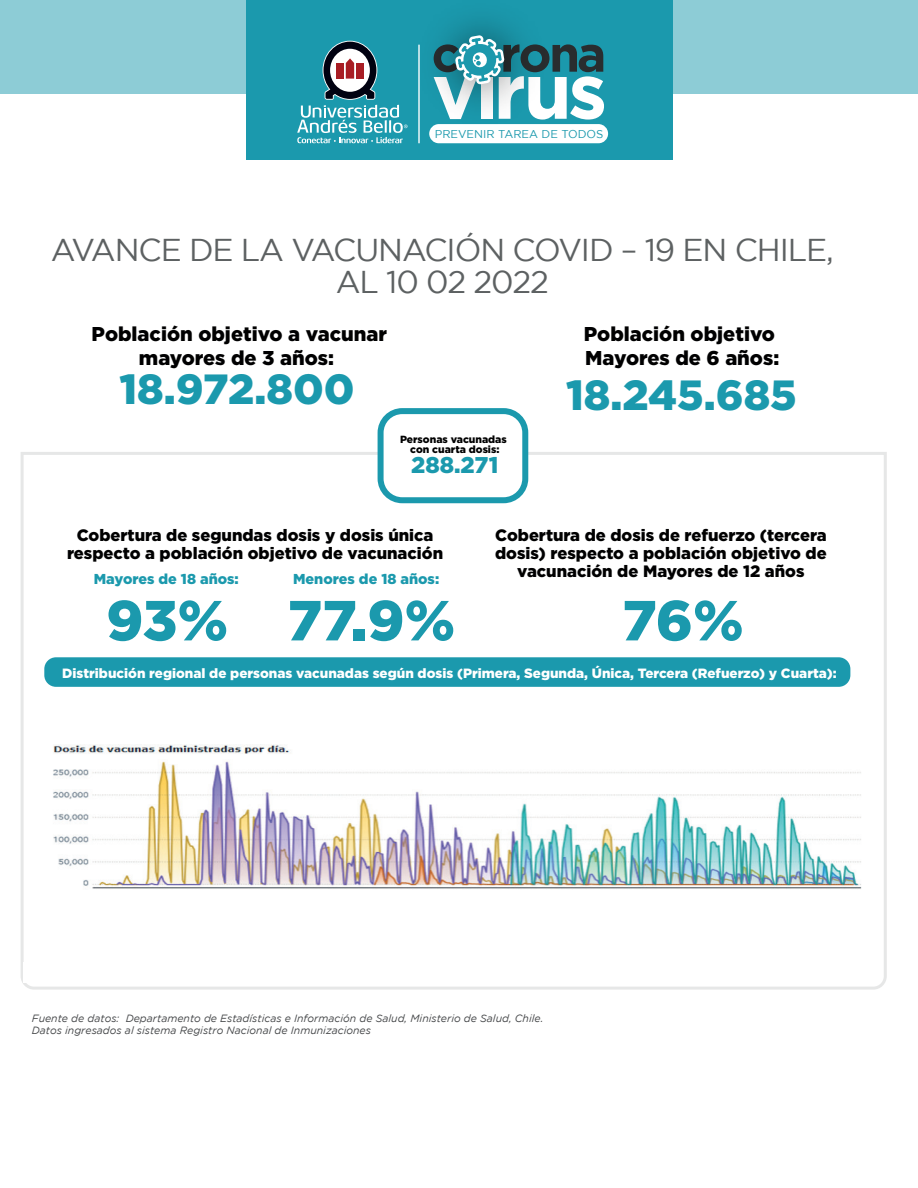
<style>
.page{position:relative;width:918px;height:1188px;background:#fff}
.page>*{position:absolute;margin:0;border:0;box-sizing:border-box;transform-origin:0 0}
.t1{font:900 56.4px "Gotham";color:#1b99ad}
.t2{font:900 42.15px "Gotham";color:#1b99ad}
.t3{font:31.5px/31.5px "Gotham";letter-spacing:-.035em;color:#5d6162;text-align:center}
.t4{font:900 22.8px "Gotham";color:#1b99ad}
.t5{font:900 19.95px/24px "Gotham";color:#000001;text-align:center}
.t6{font:900 16.5px/18px "Gotham";color:#000001;text-align:center}
.t7{font:900 14.4px "Gotham";color:#1b99ad}
.t8{font:900 13.5px "Gotham";color:#fff}
.t9{font:11.4px "Gotham";color:#1b99ad}
.t10{font:italic 10.5px/12.6px "Gotham";color:#454749}
.t11{font:900 10.35px/9.9px "Gotham";color:#000001;text-align:center}
</style>
<div class="page">
<svg style="left:21px;top:452px;width:866px;height:538px"></svg>
<div style="left:0;top:0;width:918px;height:94px;background:#8dccd6"></div>
<div style="left:246px;top:0;width:426px;height:159px;background:#1b99ad"></div>
<div style="left:429px;top:124px;width:179px;height:19px;background:#fff;border-radius:10px"></div>
<img style="left:418px;top:21px;width:142px;height:120px">
<svg style="left:434px;top:35px;width:170px;height:85px"></svg>
<svg style="left:297px;top:41px;width:111px;height:102px"></svg>
<hr style="left:418px;top:45px;width:2px;height:98px;background:#fff">
<div style="left:44px;top:657px;width:806px;height:30px;background:#1b99ad;border-radius:12px"></div>
<div style="left:381px;top:411px;width:144px;height:89px;background:#fff;border-radius:22px"></div>
<div style="left:378px;top:408px;width:150px;height:95px;border:6px solid #1b99ad;border-radius:22px"></div>
<div style="left:871px;top:631px;width:10px;height:29px;background:#fff"></div>
<div style="left:857px;top:676px;width:20px;height:59px;background:#fff"></div>
<div style="left:23px;top:962px;width:858px;height:20px;background:#fff"></div>
<div style="left:818px;top:914px;width:63px;height:58px;background:#fff"></div>
<img style="left:33px;top:735px;width:840px;height:159px">
<p class="t9" style="left:435px;top:127px;width:170px">PREVENIR TAREA DE TODOS</p>
<h3 class="t3" style="left:51px;top:234px;width:784px">AVANCE DE LA VACUNACIÓN COVID – 19 EN CHILE,<br>AL 10 02 2022</h3>
<p class="t5" style="left:92px;top:321px;width:297px">Población objetivo a vacunar mayores de 3 años:</p>
<h2 class="t2" style="left:119px;top:365px;width:237px">18.972.800</h2>
<p class="t11" style="left:400px;top:434px;width:108px">Personas vacunadas con cuarta dosis:</p>
<h3 class="t4" style="left:411px;top:452px;width:89px">288.271</h3>
<p class="t5" style="left:584px;top:321px;width:197px;text-align:left">Población objetivo<br>Mayores de 6 años:</p>
<h2 class="t2" style="left:566px;top:371px;width:232px">18.245.685</h2>
<p class="t6" style="left:67px;top:526px;width:378px">Cobertura de segundas dosis y dosis única respecto a población objetivo de vacunación</p>
<p class="t7" style="left:94px;top:571px;width:147px">Mayores de 18 años:</p>
<p class="t7" style="left:293px;top:571px;width:148px">Menores de 18 años:</p>
<p class="t6" style="left:495px;top:526px;width:333px">Cobertura de dosis de refuerzo (tercera dosis) respecto a población objetivo de vacunación de Mayores de 12 años</p>
<h1 class="t1" style="left:106px;top:588px;width:351px">93% 77.9%</h1>
<h1 class="t1" style="left:622px;top:588px;width:123px">76%</h1>
<p class="t8" style="left:62px;top:665px;width:776px">Distribución regional de personas vacunadas según dosis (Primera, Segunda, Única, Tercera (Refuerzo) y Cuarta):</p>
<p class="t10" style="left:32px;top:1012px;width:513px">Fuente de datos: Departamento de Estadísticas e Información de Salud, Ministerio de Salud, Chile.<br>Datos ingresados al sistema Registro Nacional de Inmunizaciones</p>
</div>
